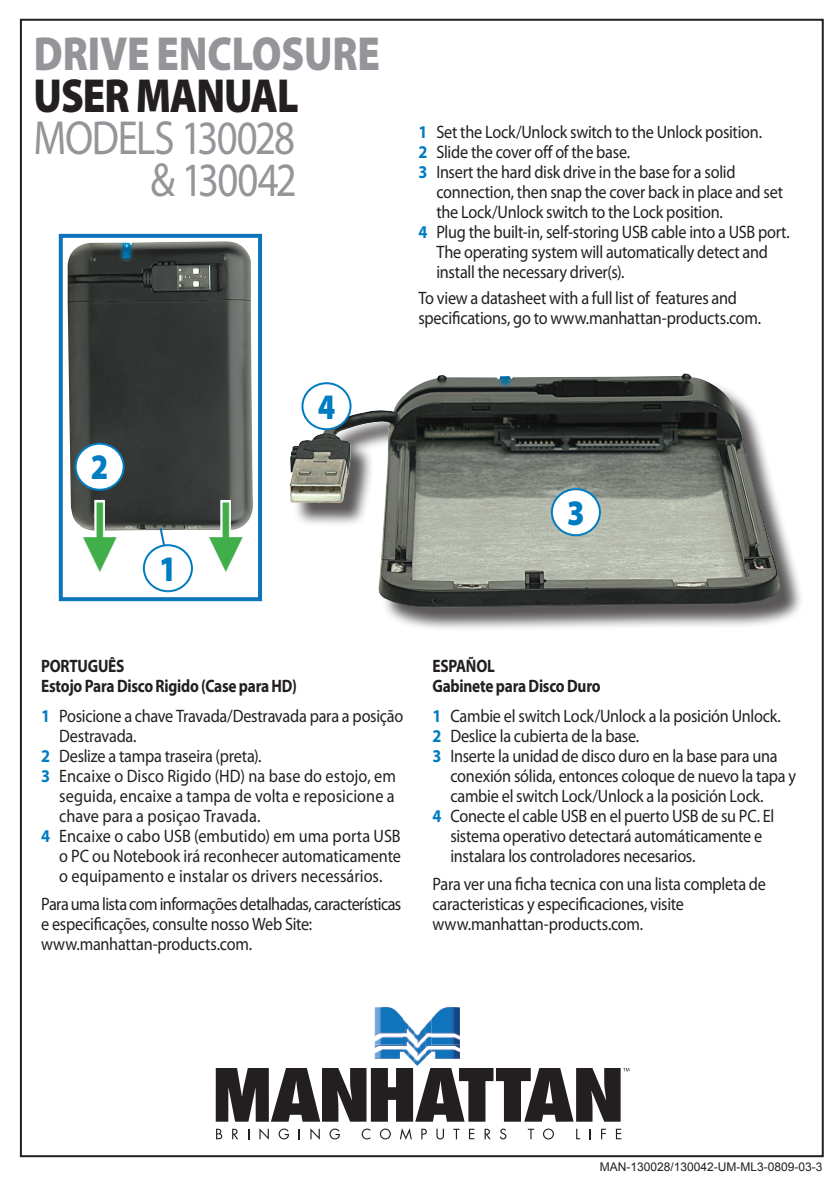
<style>
.page{position:relative;width:840px;height:1191px;background:#fff}
.page>*{position:absolute;margin:0;border:0;box-sizing:border-box;transform-origin:0 0}
.t1{font:48px/42px "Myriad Pro";letter-spacing:-.045em;color:#939598;text-align:right;scale:.85 1}
.t2{font:900 48px/42px "Myriad Pro";letter-spacing:-.005em;color:#939598;scale:.85 1}
.t3{font:900 48px "Myriad Pro";color:#231f20;scale:.85 1}
.t4{font:900 36px "Myriad Pro";color:#007cc2;scale:.85 1}
.t5{font:18px/20px "Myriad Pro";letter-spacing:-.015em;color:#231f20;scale:.9 1}
.t6{font:700 18px "Myriad Pro";letter-spacing:-.015em;color:#231f20;scale:.85 1}
.t7{font:18px "Myriad Pro";letter-spacing:-.035em;color:#231f20;scale:.9 1}
.t8{font:18px "Myriad Pro";letter-spacing:.005em;color:#231f20;scale:.9 1}
.t9{font:12px "Arial";color:#231f20}
.s1{color:#231f20}
.s2{font-weight:700;color:#007cc2}
</style>
<div class="page">
<svg style="left:216px;top:1068px;width:413px;height:53px"></svg>
<img style="left:374px;top:1006px;width:29px;height:52px">
<img style="left:431px;top:1006px;width:28px;height:53px">
<img style="left:403px;top:1019px;width:5px;height:37px">
<img style="left:425px;top:1019px;width:6px;height:38px">
<img style="left:408px;top:1025px;width:6px;height:38px">
<img style="left:420px;top:1026px;width:5px;height:37px">
<img style="left:414px;top:1031px;width:6px;height:35px">
<svg style="left:216px;top:1128px;width:6px;height:11px"></svg>
<svg style="left:232px;top:1128px;width:6px;height:11px"></svg>
<svg style="left:259px;top:1128px;width:10px;height:11px"></svg>
<svg style="left:278px;top:1128px;width:11px;height:11px"></svg>
<svg style="left:310px;top:1128px;width:9px;height:11px"></svg>
<svg style="left:329px;top:1128px;width:11px;height:11px"></svg>
<svg style="left:361px;top:1128px;width:9px;height:11px"></svg>
<svg style="left:379px;top:1128px;width:11px;height:11px"></svg>
<svg style="left:400px;top:1128px;width:11px;height:11px"></svg>
<svg style="left:421px;top:1128px;width:5px;height:11px"></svg>
<svg style="left:436px;top:1128px;width:7px;height:11px"></svg>
<svg style="left:453px;top:1128px;width:6px;height:11px"></svg>
<svg style="left:469px;top:1128px;width:5px;height:11px"></svg>
<svg style="left:484px;top:1128px;width:6px;height:11px"></svg>
<svg style="left:499px;top:1128px;width:7px;height:11px"></svg>
<svg style="left:527px;top:1128px;width:7px;height:11px"></svg>
<svg style="left:543px;top:1128px;width:10px;height:11px"></svg>
<svg style="left:576px;top:1128px;width:4px;height:11px"></svg>
<svg style="left:601px;top:1128px;width:4px;height:11px"></svg>
<svg style="left:615px;top:1128px;width:6px;height:11px"></svg>
<div style="left:292px;top:376px;width:547px;height:317px;background:#231f20;opacity:.75"></div>
<img style="left:289px;top:373px;width:490px;height:235px">
<div style="left:551px;top:489px;width:48px;height:46px;background:#fff;border-radius:50%"></div>
<div style="left:550px;top:488px;width:50px;height:48px;border:2px solid #007cc2;border-radius:50%"></div>
<div style="left:302px;top:383px;width:48px;height:46px;background:#fff;border-radius:50%"></div>
<div style="left:301px;top:382px;width:50px;height:48px;border:2px solid #007cc2;border-radius:50%"></div>
<img style="left:68px;top:241px;width:185px;height:290px">
<div style="left:59px;top:234px;width:203px;height:367px;border:4px solid #0e74bc"></div>
<div style="left:143px;top:544px;width:50px;height:48px;border:2px solid #007cc2;border-radius:50%"></div>
<div style="left:76px;top:444px;width:48px;height:46px;background:#fff;border-radius:50%"></div>
<div style="left:75px;top:443px;width:50px;height:48px;border:2px solid #007cc2;border-radius:50%"></div>
<svg style="left:158px;top:526px;width:8px;height:22px"></svg>
<svg style="left:78px;top:498px;width:44px;height:33px"></svg>
<svg style="left:204px;top:498px;width:44px;height:33px"></svg>
<p class="t2" style="left:34px;top:33px;width:408px">DRIVE ENCLOSURE<br><span class="s1">USER</span></p>
<p class="t3" style="left:136px;top:68px;width:189px">MANUAL</p>
<p class="t1" style="left:34px;top:116px;width:93px">Models</p>
<p class="t1" style="left:150px;top:116px;width:173px">130028 &amp; 130042</p>
<p class="t5" style="left:418px;top:122px;width:383px"><span class="s2">1</span> Set the Lock/Unlock switch to the Unlock position.</p>
<p class="t5" style="left:418px;top:142px;width:237px"><span class="s2">2</span> Slide the cover off of the base.</p>
<p class="t5" style="left:436px;top:162px;width:386px;text-indent:-18px"><span class="s2">3</span> Insert the hard disk drive in the base for a solid connection, then snap the cover back in place and set the Lock/Unlock switch to the Lock position.</p>
<p class="t5" style="left:436px;top:222px;width:394px;text-indent:-18px"><span class="s2">4</span> Plug the built-in, self-storing USB cable into a USB port.<br>The operating system will automatically detect and install the necessary driver(s).</p>
<p class="t5" style="left:418px;top:288px;width:382px">To view a datasheet with a full list of features and specifications, go to www.manhattan-products.com.</p>
<p class="t4" style="left:91px;top:446px;width:22px">2</p>
<p class="t4" style="left:159px;top:548px;width:22px">1</p>
<p class="t4" style="left:317px;top:386px;width:22px">4</p>
<p class="t4" style="left:566px;top:492px;width:22px">3</p>
<p class="t6" style="left:41px;top:654px;width:99px">português</p>
<p class="t6" style="left:41px;top:674px;width:302px">Estojo Para Disco Rigido (Case para HD)</p>
<p class="t5" style="left:59px;top:706px;width:384px;text-indent:-18px"><span class="s2">1</span> Posicione a chave Travada/Destravada para a posição<br>Destravada.</p>
<p class="t5" style="left:41px;top:746px;width:246px"><span class="s2">2</span> Deslize a tampa traseira (preta).</p>
<p class="t5" style="left:59px;top:766px;width:375px;text-align:justify;text-indent:-18px"><span class="s2">3</span> Encaixe o Disco Rigido (HD) na base do estojo, em seguida, encaixe a tampa de volta e reposicione a chave para a posiçao Travada.</p>
<p class="t5" style="left:41px;top:826px;width:401px;text-align:right"><span class="s2">4</span> Encaixe o cabo USB (embutido) em uma porta USB o PC ou Notebook irá reconhecer automaticamente</p>
<p class="t8" style="left:59px;top:865px;width:360px">o equipamento e instalar os drivers necessários.</p>
<p class="t7" style="left:41px;top:893px;width:401px">Para uma lista com informações detalhadas, características</p>
<p class="t5" style="left:41px;top:914px;width:302px">e especificações, consulte nosso Web Site:</p>
<p class="t5" style="left:41px;top:934px;width:236px">www.manhattan-products.com.</p>
<p class="t6" style="left:432px;top:654px;width:75px">ESPAñOL</p>
<p class="t6" style="left:432px;top:674px;width:199px">Gabinete para Disco Duro</p>
<p class="t5" style="left:432px;top:706px;width:388px"><span class="s2">1</span> Cambie el switch Lock/Unlock a la posición Unlock.</p>
<p class="t5" style="left:432px;top:726px;width:231px"><span class="s2">2</span> Deslice la cubierta de la base.</p>
<p class="t5" style="left:450px;top:746px;width:385px;text-indent:-18px"><span class="s2">3</span> Inserte la unidad de disco duro en la base para una conexión sólida, entonces coloque de nuevo la tapa y cambie el switch Lock/Unlock a la posición Lock.</p>
<p class="t5" style="left:450px;top:806px;width:361px;text-indent:-18px"><span class="s2">4</span> Conecte el cable USB en el puerto USB de su PC. El sistema operativo detectará automáticamente e instalara los controladores necesarios.</p>
<p class="t5" style="left:432px;top:874px;width:372px">Para ver una ficha tecnica con una lista completa de caracteristicas y especificaciones, visite</p>
<p class="t5" style="left:432px;top:914px;width:236px">www.manhattan-products.com.</p>
<p class="t9" style="left:599px;top:1159px;width:224px">MAN-130028/130042-UM-ML3-0809-03-3</p>
</div>
